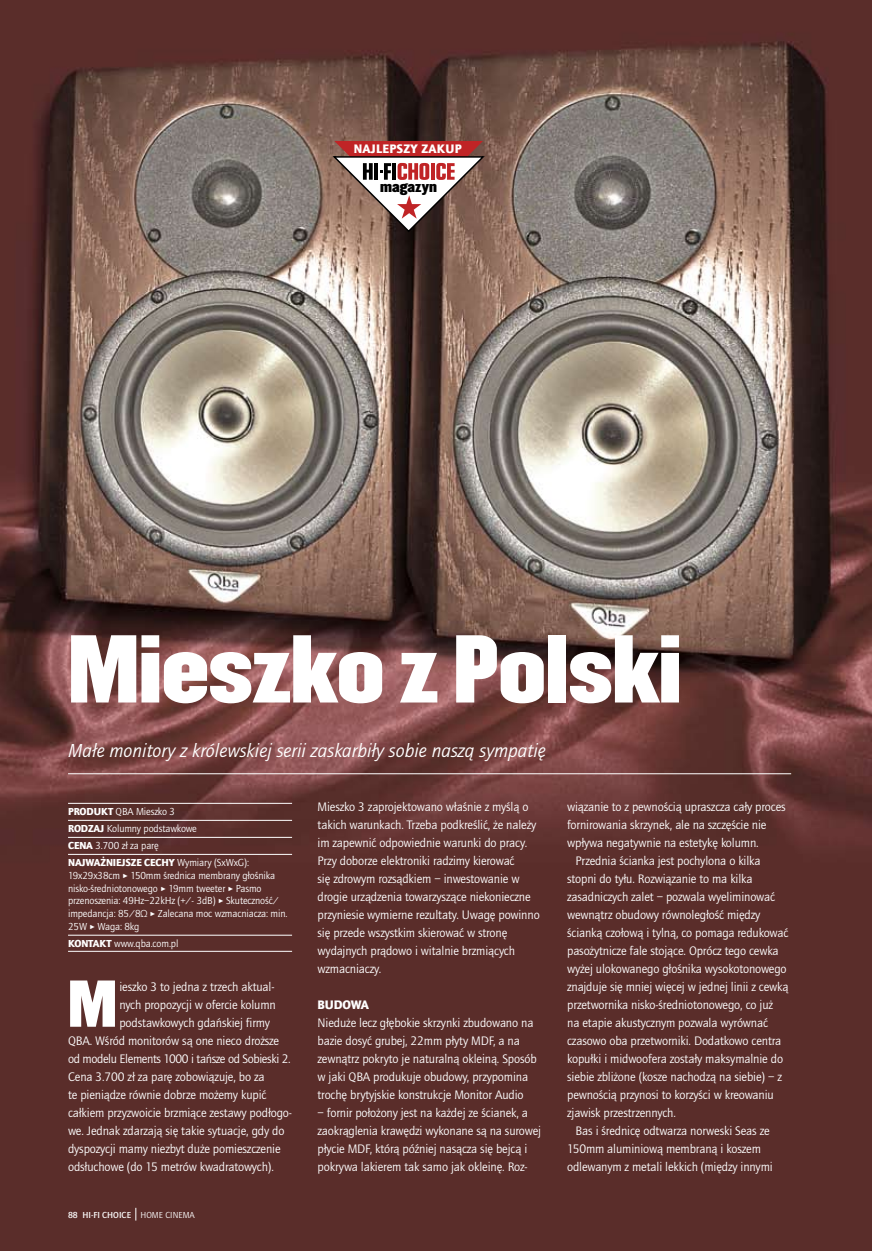
<style>
.page{position:relative;width:872px;height:1251px;background:#fff}
.page>*{position:absolute;margin:0;border:0;box-sizing:border-box;transform-origin:0 0}
.t1{font:84px "Champion Pl HTF Middleweight";letter-spacing:-.01em;color:#fff}
.t2{font:57.75px "Champion Pl HTF Middleweight";color:#fff}
.t3{font:italic 19.5px "Quay Sans CEEF";color:#fff}
.t4{font:13.5px "Champion Pl HTF Middleweight";color:#000}
.t5{font:12.75px/18px "Quay Sans CEEF";letter-spacing:-.01em;color:#fff}
.t6{font:12.75px "Quay Sans CEEF";letter-spacing:-.03em;color:#fff}
.t7{font:900 12.75px "Quay Sans CEEF";letter-spacing:.02em;color:#fff}
.t8{font:10.5px/12.8px "Quay Sans CEEF";letter-spacing:-.01em;color:#fff}
.t9{font:500 9px "Quay Sans CEEF";color:#fff}
.s1{font-weight:900}
.s2{font-family:"Dingbests";font-size:9px}
.s3{font-weight:400}
</style>
<div class="page">
<img style="left:0;top:0;width:872px;height:1250px">
<hr style="left:68px;top:773px;width:723px;height:1px;background:#fff">
<svg style="left:332px;top:141px;width:154px;height:92px"></svg>
<svg style="left:136px;top:1207px;width:1px;height:13px"></svg>
<hr style="left:68px;top:802px;width:224px;height:1px;background:#fff">
<hr style="left:68px;top:820px;width:224px;height:1px;background:#fff">
<hr style="left:68px;top:837px;width:224px;height:1px;background:#fff">
<hr style="left:68px;top:854px;width:224px;height:1px;background:#fff">
<hr style="left:68px;top:934px;width:224px;height:1px;background:#fff">
<hr style="left:68px;top:950px;width:224px;height:1px;background:#fff">
<p class="t7" style="left:354px;top:141px;width:110px">NAJLEPSZY ZAKUP</p>
<p class="t4" style="left:380px;top:178px;width:58px">magazyn</p>
<h1 class="t1" style="left:68px;top:615px;width:615px">Mieszko z Polski</h1>
<h3 class="t3" style="left:68px;top:739px;width:479px">Małe monitory z królewskiej serii zaskarbiły sobie naszą sympatię</h3>
<p class="t8" style="left:68px;top:803px;width:182px;line-height:17px"><span class="s1">PRODUKT</span> QBA Mieszko 3<br><span class="s1">RODZAJ</span> Kolumny podstawkowe<br><span class="s1">CENA</span> 3.700 zł za parę<br><span class="s1">NAJWAŻNIEJSZE CECHY</span> Wymiary (SxWxG):</p>
<p class="t8" style="left:68px;top:868px;width:221px">19x29x38cm <span class="s2">&gt;</span> 150mm średnica membrany głośnika nisko-średniotonowego <span class="s2">&gt;</span> 19mm tweeter <span class="s2">&gt;</span> Pasmo przenoszenia: 49Hz–22kHz (+/- 3dB) <span class="s2">&gt;</span> Skuteczność/ impedancja: 85/8Ω <span class="s2">&gt;</span> Zalecana moc wzmacniacza: min.<br>25W <span class="s2">&gt;</span> Waga: 8kg</p>
<p class="t8" style="left:68px;top:936px;width:112px"><span class="s1">KONTAKT</span> www.qba.com.pl</p>
<h2 class="t2" style="left:68px;top:966px;width:50px">M</h2>
<p class="t5" style="left:119px;top:977px;width:157px">ieszko 3 to jedna z trzech aktual-</p>
<p class="t5" style="left:119px;top:995px;width:158px">nych propozycji w ofercie kolumn</p>
<p class="t5" style="left:119px;top:1013px;width:152px">podstawkowych gdańskiej firmy</p>
<p class="t5" style="left:68px;top:1031px;width:212px">QBA. Wśród monitorów są one nieco droższe</p>
<p class="t6" style="left:68px;top:1051px;width:224px">od modelu Elements 1000 i tańsze od Sobieski 2.</p>
<p class="t5" style="left:68px;top:1067px;width:198px">Cena 3.700 zł za parę zobowiązuje, bo za</p>
<p class="t5" style="left:68px;top:1085px;width:200px">te pieniądze równie dobrze możemy kupić</p>
<p class="t5" style="left:68px;top:1103px;width:225px">całkiem przyzwoicie brzmiące zestawy podłogo-</p>
<p class="t5" style="left:68px;top:1121px;width:218px">we. Jednak zdarzają się takie sytuacje, gdy do</p>
<p class="t5" style="left:68px;top:1139px;width:214px">dyspozycji mamy niezbyt duże pomieszczenie</p>
<p class="t5" style="left:68px;top:1157px;width:207px">odsłuchowe (do 15 metrów kwadratowych).</p>
<p class="t9" style="left:68px;top:1208px;width:128px">88 HI-FI CHOICE <span class="s3">HOME CINEMA</span></p>
<p class="t5" style="left:317px;top:797px;width:224px">Mieszko 3 zaprojektowano właśnie z myślą o takich warunkach. Trzeba podkreślić, że należy im zapewnić odpowiednie warunki do pracy.<br>Przy doborze elektroniki radzimy kierować<br>się zdrowym rozsądkiem – inwestowanie w drogie urządzenia towarzyszące niekonieczne przyniesie wymierne rezultaty. Uwagę powinno się przede wszystkim skierować w stronę wydajnych prądowo i witalnie brzmiących wzmacniaczy.</p>
<p class="t7" style="left:317px;top:996px;width:53px">BUDOWA</p>
<p class="t5" style="left:317px;top:1013px;width:221px">Nieduże lecz głębokie skrzynki zbudowano na bazie dosyć grubej, 22mm płyty MDF, a na zewnątrz pokryto je naturalną okleiną. Sposób w jaki QBA produkuje obudowy, przypomina trochę brytyjskie konstrukcje Monitor Audio</p>
<p class="t5" style="left:317px;top:1103px;width:225px">– fornir położony jest na każdej ze ścianek, a zaokrąglenia krawędzi wykonane są na surowej płycie MDF, którą później nasącza się bejcą i pokrywa lakierem tak samo jak okleinę. Roz-</p>
<p class="t5" style="left:567px;top:797px;width:220px">wiązanie to z pewnością upraszcza cały proces</p>
<p class="t5" style="left:567px;top:815px;width:201px">fornirowania skrzynek, ale na szczęście nie</p>
<p class="t5" style="left:567px;top:833px;width:193px">wpływa negatywnie na estetykę kolumn.</p>
<p class="t5" style="left:575px;top:851px;width:186px">Przednia ścianka jest pochylona o kilka</p>
<p class="t5" style="left:567px;top:869px;width:187px">stopni do tyłu. Rozwiązanie to ma kilka</p>
<p class="t5" style="left:567px;top:887px;width:209px">zasadniczych zalet – pozwala wyeliminować</p>
<p class="t5" style="left:567px;top:905px;width:195px">wewnątrz obudowy równoległość między</p>
<p class="t5" style="left:567px;top:923px;width:223px">ścianką czołową i tylną, co pomaga redukować</p>
<p class="t5" style="left:567px;top:941px;width:213px">pasożytnicze fale stojące. Oprócz tego cewka</p>
<p class="t5" style="left:567px;top:959px;width:221px">wyżej ulokowanego głośnika wysokotonowego</p>
<p class="t5" style="left:567px;top:977px;width:223px">znajduje się mniej więcej w jednej linii z cewką</p>
<p class="t5" style="left:567px;top:995px;width:207px">przetwornika nisko-średniotonowego, co już</p>
<p class="t5" style="left:567px;top:1013px;width:202px">na etapie akustycznym pozwala wyrównać</p>
<p class="t5" style="left:567px;top:1031px;width:216px">czasowo oba przetworniki. Dodatkowo centra</p>
<p class="t5" style="left:567px;top:1049px;width:217px">kopułki i midwoofera zostały maksymalnie do</p>
<p class="t5" style="left:567px;top:1067px;width:216px">siebie zbliżone (kosze nachodzą na siebie) – z</p>
<p class="t5" style="left:567px;top:1085px;width:208px">pewnością przynosi to korzyści w kreowaniu</p>
<p class="t5" style="left:567px;top:1103px;width:110px">zjawisk przestrzennych.</p>
<p class="t5" style="left:575px;top:1121px;width:196px">Bas i średnicę odtwarza norweski Seas ze</p>
<p class="t5" style="left:567px;top:1139px;width:195px">150mm aluminiową membraną i koszem</p>
<p class="t5" style="left:567px;top:1157px;width:207px">odlewanym z metali lekkich (między innymi</p>
</div>
